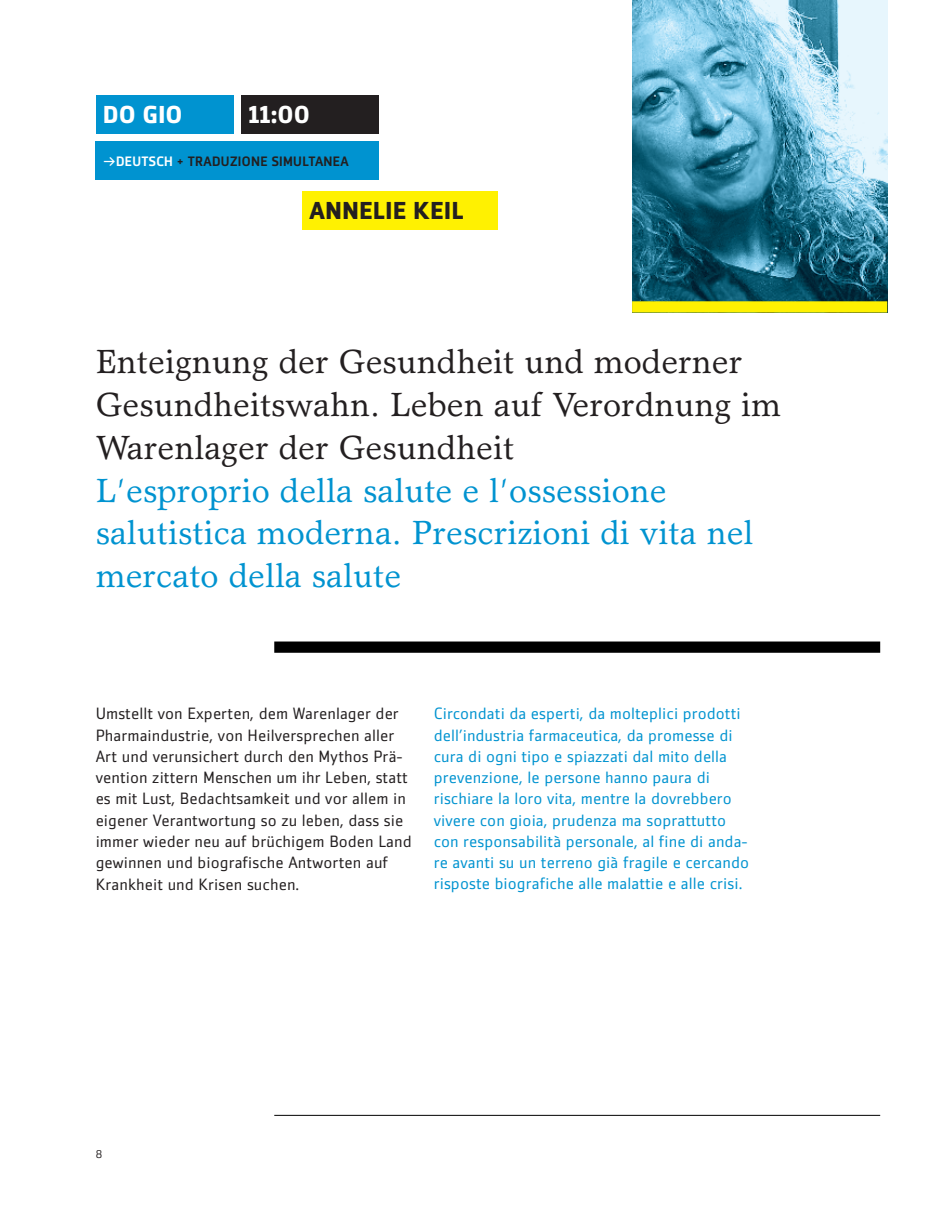
<style>
.page{position:relative;width:944px;height:1212px;background:#fff}
.page>*{position:absolute;margin:0;border:0;box-sizing:border-box;transform-origin:0 0}
.t1{font:33.75px/42.8px "Garth Graphic Std";color:#231f20}
.t2{font:33.75px/42.8px "Garth Graphic Std";color:#0093d0}
.t3{font:700 24.3px "Zemestro Std";color:#231f20}
.t4{font:700 24.3px "Zemestro Std";letter-spacing:.025em;color:#fff}
.t5{font:16.2px/21.2px "Zemestro Std";letter-spacing:.005em;color:#0093d0}
.t6{font:16.2px/21.2px "Zemestro Std";letter-spacing:.005em;color:#231f20}
.t7{font:500 13.5px "Zemestro Std";letter-spacing:.025em;color:#231f20}
.t8{font:11.25px "Zemestro Std";color:#231f20}
.s1{font-family:"Klavika Medium Arrows";font-weight:400;color:#fff}
.s2{color:#fff}
</style>
<div class="page">
<div style="left:274px;top:641px;width:606px;height:12px;background:#000"></div>
<img style="left:632px;top:0;width:255px;height:301px">
<div style="left:632px;top:301px;width:255px;height:12px;background:#fff101"></div>
<div style="left:302px;top:192px;width:195px;height:38px;background:#fff101"></div>
<div style="left:241px;top:96px;width:138px;height:38px;background:#231f20"></div>
<div style="left:96px;top:96px;width:137px;height:38px;background:#0093d0"></div>
<div style="left:96px;top:142px;width:283px;height:38px;background:#0093d0"></div>
<hr style="left:274px;top:1115px;width:606px;height:1px;background:#000">
<h2 class="t4" style="left:103px;top:99px;width:80px">DO GIO</h2>
<p class="t7" style="left:103px;top:153px;width:146px"><span class="s1">B</span><span class="s2">DEUTSCH</span> + TRADUZIONE</p>
<p class="t7" style="left:272px;top:153px;width:53px">SIMULTANEA</p>
<h2 class="t4" style="left:249px;top:99px;width:62px">11:00</h2>
<h2 class="t3" style="left:310px;top:195px;width:63px">ANNELIE</h2>
<h2 class="t3" style="left:414px;top:195px;width:29px">KEIL</h2>
<h1 class="t1" style="left:96px;top:341px;width:687px">Enteignung der Gesundheit und moderner<br>Gesundheitswahn. Leben auf Verordnung im<br>Warenlager der Gesundheit</h1>
<h1 class="t2" style="left:96px;top:469px;width:659px">L’esproprio della salute e l’ossessione salutistica moderna. Prescrizioni di vita nel mercato della salute</h1>
<p class="t6" style="left:96px;top:703px;width:318px">Umstellt von Experten, dem Warenlager der Pharmaindustrie, von Heilversprechen aller Art und verunsichert durch den Mythos Prä&shy;vention zittern Menschen um ihr Leben, statt es mit Lust, Bedachtsamkeit und vor allem in eigener Verantwortung so zu leben, dass sie immer wieder neu auf brüchigem Boden Land gewinnen und biografische Antworten auf Krankheit und Krisen suchen.</p>
<p class="t5" style="left:434px;top:703px;width:317px">Circondati da esperti, da molteplici prodotti dell’industria farmaceutica, da promesse di cura di ogni tipo e spiazzati dal mito della prevenzione, le persone hanno paura di rischiare la loro vita, mentre la dovrebbero vivere con gioia, prudenza ma soprattutto con responsabilità personale, al fine di anda&shy;re avanti su un terreno già fragile e cercando risposte biografiche alle malattie e alle crisi.</p>
<p class="t8" style="left:96px;top:1147px;width:8px">8</p>
</div>
